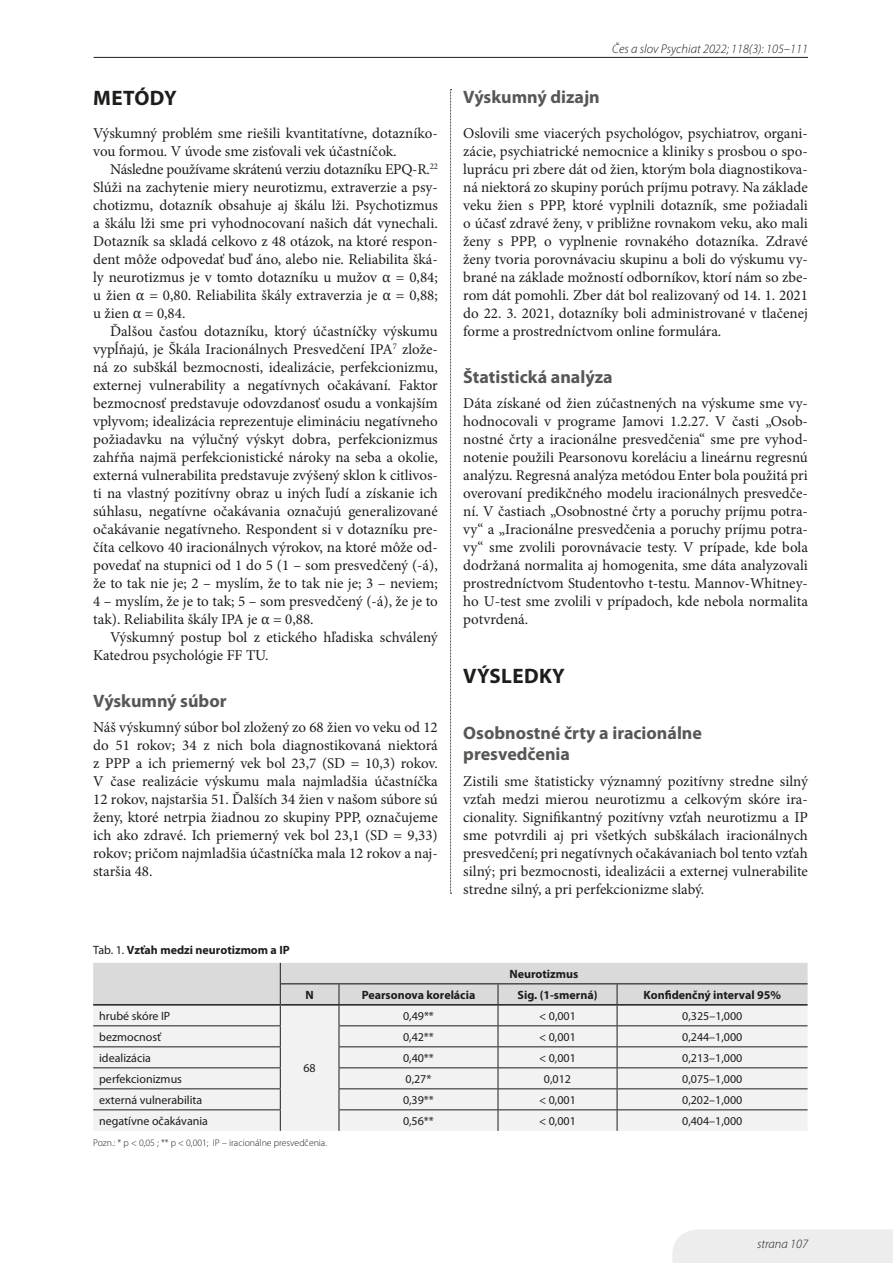
<style>
.page{position:relative;width:893px;height:1263px;background:#fff}
.page>*{position:absolute;margin:0;border:0;box-sizing:border-box;transform-origin:0 0}
.t1{font:700 21px "Myriad Pro";letter-spacing:.02em;color:#1d1d1b}
.t2{font:700 18px/21.6px "Myriad Pro";color:#575756}
.t3{font:15px/18px "Minion Pro";color:#1d1d1b;text-align:justify}
.t4{font:italic 300 12.75px "Myriad Pro";color:#1d1d1b}
.t5{font:12px "Myriad Pro";color:#1d1d1b}
.t6{font:700 12px "Myriad Pro";color:#1d1d1b}
.t7{font:300 9.75px "Myriad Pro";color:#1d1d1b}
.s1{font-family:"Cambria Math"}
.s2{font-weight:400}
</style>
<div class="page">
<div style="left:672px;top:1230px;width:221px;height:33px;background:#ededed"></div>
<hr style="left:94px;top:57px;width:714px;height:1px;background:#1d1d1b">
<svg style="left:450px;top:89px;width:2px;height:805px"></svg>
<svg style="left:93px;top:963px;width:715px;height:168px"></svg>
<hr style="left:93px;top:1004px;width:187px;height:1px;background:#1d1d1b">
<hr style="left:280px;top:1004px;width:59px;height:1px;background:#1d1d1b">
<hr style="left:339px;top:1004px;width:159px;height:1px;background:#1d1d1b">
<hr style="left:498px;top:1004px;width:119px;height:1px;background:#1d1d1b">
<hr style="left:617px;top:1004px;width:191px;height:1px;background:#1d1d1b">
<hr style="left:281px;top:983px;width:58px;height:1px;background:#1d1d1b">
<hr style="left:339px;top:983px;width:159px;height:1px;background:#1d1d1b">
<hr style="left:498px;top:983px;width:119px;height:1px;background:#1d1d1b">
<hr style="left:617px;top:983px;width:191px;height:1px;background:#1d1d1b">
<h1 class="t1" style="left:93px;top:84px;width:85px">METÓDY</h1>
<p class="t3" style="left:93px;top:124px;width:346px">Výskumný problém sme riešili kvantitatívne, dotazníko&shy;vou formou. V úvode sme zisťovali vek účastníčok.</p>
<p class="t3" style="left:93px;top:160px;width:346px;text-indent:17px">Následne používame skrátenú verziu dotazníku EPQ-R.<sup>22<br></sup>Slúži na zachytenie miery neurotizmu, extraverzie a psy&shy;chotizmu, dotazník obsahuje aj škálu lži. Psychotizmus a škálu lži sme pri vyhodnocovaní našich dát vynechali.<br>Dotazník sa skladá celkovo z 48 otázok, na ktoré respon&shy;dent môže odpovedať buď áno, alebo nie. Reliabilita šká&shy;ly neurotizmus je v tomto dotazníku u mužov <span class="s1">α</span> = 0,84; u žien <span class="s1">α</span> = 0,80. Reliabilita škály extraverzia je <span class="s1">α</span> = 0,88; u žien <span class="s1">α</span> = 0,84.</p>
<p class="t3" style="left:93px;top:322px;width:346px;text-indent:17px">Ďalšou časťou dotazníku, ktorý účastníčky výskumu vypĺňajú, je Škála Iracionálnych Presvedčení IPA<sup>7</sup> zlože&shy;ná zo subškál bezmocnosti, idealizácie, perfekcionizmu, externej vulnerability a negatívnych očakávaní. Faktor bezmocnosť predstavuje odovzdanosť osudu a vonkajším vplyvom; idealizácia reprezentuje elimináciu negatívneho požiadavku na výlučný výskyt dobra, perfekcionizmus zahŕňa najmä perfekcionistické nároky na seba a okolie, externá vulnerabilita predstavuje zvýšený sklon k citlivos&shy;ti na vlastný pozitívny obraz u iných ľudí a získanie ich súhlasu, negatívne očakávania označujú generalizované očakávanie negatívneho. Respondent si v dotazníku pre&shy;číta celkovo 40 iracionálnych výrokov, na ktoré môže od&shy;povedať na stupnici od 1 do 5 (1 – som presvedčený (-á), že to tak nie je; 2 – myslím, že to tak nie je; 3 – neviem; 4 – myslím, že je to tak; 5 – som presvedčený (-á), že je to tak). Reliabilita škály IPA je <span class="s1">α</span> = 0,88.</p>
<p class="t3" style="left:93px;top:628px;width:346px;text-indent:17px">Výskumný postup bol z etického hľadiska schválený<br>Katedrou psychológie FF TU.</p>
<p class="t2" style="left:93px;top:689px;width:135px">Výskumný súbor</p>
<p class="t3" style="left:93px;top:718px;width:346px">Náš výskumný súbor bol zložený zo 68 žien vo veku od 12 do 51 rokov; 34 z nich bola diagnostikovaná niektorá z PPP a ich priemerný vek bol 23,7 (SD = 10,3) rokov.<br>V čase realizácie výskumu mala najmladšia účastníčka 12 rokov, najstaršia 51. Ďalších 34 žien v našom súbore sú ženy, ktoré netrpia žiadnou zo skupiny PPP, označujeme ich ako zdravé. Ich priemerný vek bol 23,1 (SD = 9,33) rokov; pričom najmladšia účastníčka mala 12 rokov a naj&shy;staršia 48.</p>
<p class="t6" style="left:93px;top:942px;width:198px"><span class="s2">Tab. 1.</span> Vzťah medzi neurotizmom a IP</p>
<p class="t4" style="left:612px;top:42px;width:197px">Čes a slov Psychiat 2022; 118(3): 105–111</p>
<p class="t2" style="left:463px;top:85px;width:138px">Výskumný dizajn</p>
<p class="t3" style="left:463px;top:124px;width:346px">Oslovili sme viacerých psychológov, psychiatrov, organi&shy;zácie, psychiatrické nemocnice a kliniky s prosbou o spo&shy;luprácu pri zbere dát od žien, ktorým bola diagnostikova&shy;ná niektorá zo skupiny porúch príjmu potravy. Na základe veku žien s PPP, ktoré vyplnili dotazník, sme požiadali o účasť zdravé ženy, v približne rovnakom veku, ako mali ženy s PPP, o vyplnenie rovnakého dotazníka. Zdravé ženy tvoria porovnávaciu skupinu a boli do výskumu vy&shy;brané na základe možností odborníkov, ktorí nám so zbe&shy;rom dát pomohli. Zber dát bol realizovaný od 14. 1. 2021 do 22. 3. 2021, dotazníky boli administrované v tlačenej forme a prostredníctvom online formulára.</p>
<p class="t2" style="left:463px;top:365px;width:151px">Štatistická analýza</p>
<p class="t3" style="left:463px;top:394px;width:346px">Dáta získané od žien zúčastnených na výskume sme vy&shy;hodnocovali v programe Jamovi 1.2.27. V časti „Osob&shy;nostné črty a iracionálne presvedčenia“ sme pre vyhod&shy;notenie použili Pearsonovu koreláciu a lineárnu regresnú analýzu. Regresná analýza metódou Enter bola použitá pri overovaní predikčného modelu iracionálnych presvedče&shy;ní. V častiach „Osobnostné črty a poruchy príjmu potra&shy;vy“ a „Iracionálne presvedčenia a poruchy príjmu potra&shy;vy“ sme zvolili porovnávacie testy. V prípade, kde bola dodržaná normalita aj homogenita, sme dáta analyzovali prostredníctvom Studentovho t-testu. Mannov-Whitney&shy;ho U-test sme zvolili v prípadoch, kde nebola normalita potvrdená.</p>
<h1 class="t1" style="left:463px;top:662px;width:103px">VÝSLEDKY</h1>
<p class="t2" style="left:463px;top:721px;width:240px">Osobnostné črty a iracionálne presvedčenia</p>
<p class="t3" style="left:463px;top:772px;width:346px">Zistili sme štatisticky významný pozitívny stredne silný vzťah medzi mierou neurotizmu a celkovým skóre ira&shy;cionality. Signifikantný pozitívny vzťah neurotizmu a IP sme potvrdili aj pri všetkých subškálach iracionálnych presvedčení; pri negatívnych očakávaniach bol tento vzťah silný; pri bezmocnosti, idealizácii a externej vulnerabilite stredne silný, a pri perfekcionizme slabý.</p>
<p class="t6" style="left:509px;top:966px;width:70px">Neurotizmus</p>
<p class="t5" style="left:99px;top:1008px;width:73px">hrubé skóre IP</p>
<p class="t6" style="left:305px;top:987px;width:8px">N</p>
<p class="t6" style="left:362px;top:987px;width:115px">Pearsonova korelácia</p>
<p class="t6" style="left:518px;top:987px;width:81px">Sig. (1-smerná)</p>
<p class="t6" style="left:644px;top:987px;width:139px">Konfidenčný interval 95%</p>
<p class="t5" style="left:403px;top:1008px;width:32px">0,49**</p>
<p class="t5" style="left:539px;top:1008px;width:38px">&lt; 0,001</p>
<p class="t5" style="left:682px;top:1008px;width:62px">0,325–1,000</p>
<p class="t5" style="left:99px;top:1029px;width:64px">bezmocnosť</p>
<p class="t5" style="left:403px;top:1029px;width:32px">0,42**</p>
<p class="t5" style="left:539px;top:1029px;width:38px">&lt; 0,001</p>
<p class="t5" style="left:682px;top:1029px;width:62px">0,244–1,000</p>
<p class="t5" style="left:99px;top:1050px;width:53px">idealizácia</p>
<p class="t5" style="left:403px;top:1050px;width:32px">0,40**</p>
<p class="t5" style="left:539px;top:1050px;width:38px">&lt; 0,001</p>
<p class="t5" style="left:682px;top:1050px;width:62px">0,213–1,000</p>
<p class="t5" style="left:99px;top:1071px;width:84px">perfekcionizmus</p>
<p class="t5" style="left:405px;top:1071px;width:27px">0,27*</p>
<p class="t5" style="left:544px;top:1071px;width:29px">0,012</p>
<p class="t5" style="left:682px;top:1071px;width:62px">0,075–1,000</p>
<p class="t5" style="left:99px;top:1092px;width:105px">externá vulnerabilita</p>
<p class="t5" style="left:403px;top:1092px;width:32px">0,39**</p>
<p class="t5" style="left:539px;top:1092px;width:38px">&lt; 0,001</p>
<p class="t5" style="left:682px;top:1092px;width:62px">0,202–1,000</p>
<p class="t5" style="left:99px;top:1113px;width:110px">negatívne očakávania</p>
<p class="t5" style="left:403px;top:1113px;width:32px">0,56**</p>
<p class="t5" style="left:539px;top:1113px;width:38px">&lt; 0,001</p>
<p class="t5" style="left:682px;top:1113px;width:62px">0,404–1,000</p>
<p class="t7" style="left:93px;top:1137px;width:235px">Pozn.: * p &lt; 0,05 ; ** p &lt; 0,001; IP – iracionálne presvedčenia.</p>
<p class="t5" style="left:303px;top:1061px;width:14px">68</p>
<p class="t4" style="left:757px;top:1237px;width:52px">strana 107</p>
</div>
